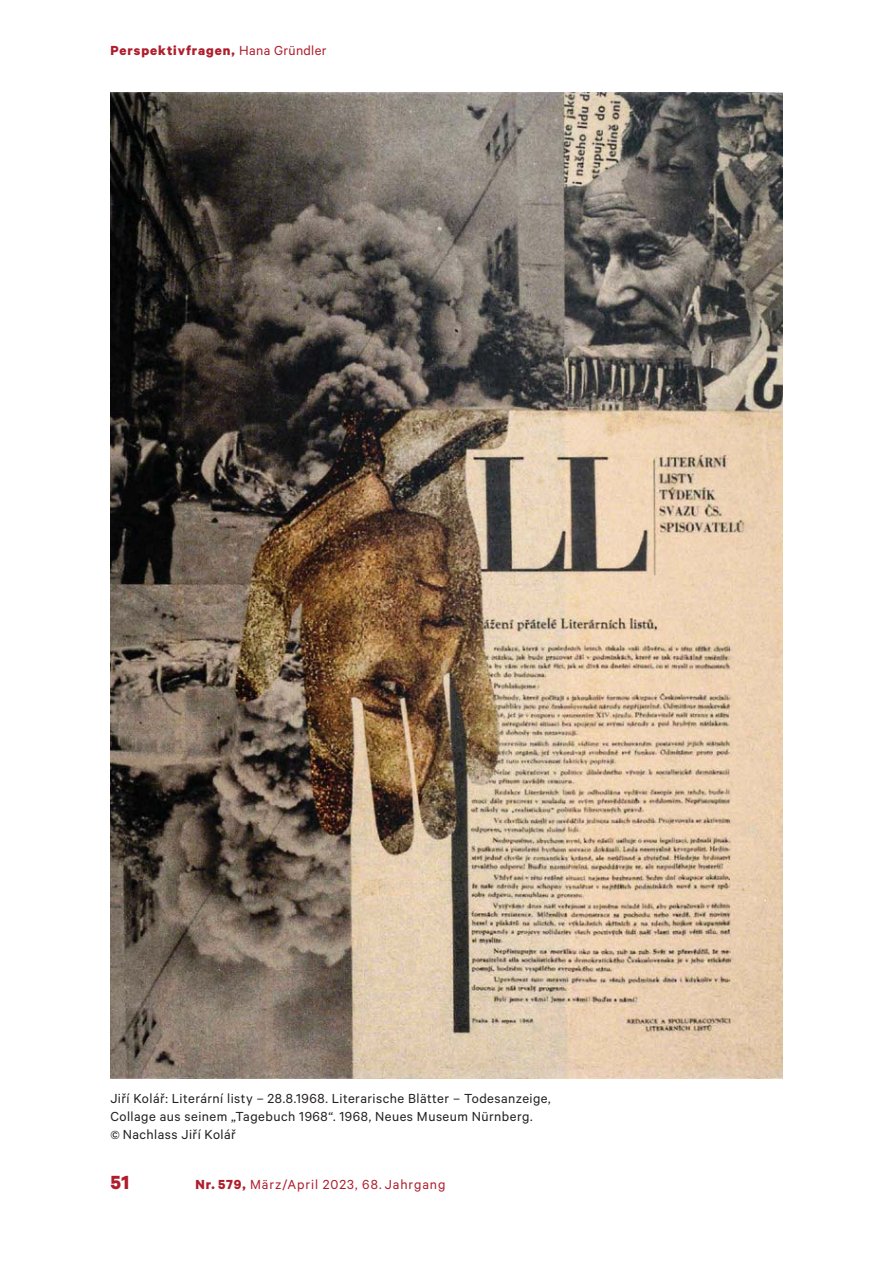
<style>
.page{position:relative;width:893px;height:1263px;background:#fff}
.page>*{position:absolute;margin:0;border:0;box-sizing:border-box;transform-origin:0 0}
.t1{font:700 21.45px "Calibre";color:#af1e2c}
.t2{font:14.85px/18.5px "Calibre";letter-spacing:.03em;color:#231f20}
.t3{font:14.85px "Calibre";letter-spacing:.06em;color:#af1e2c}
.t4{font:700 14.85px "Calibre";letter-spacing:.065em;color:#af1e2c}
.s1{font-weight:400}
.s2{font-size:13.2px}
.s3{font-weight:700}
</style>
<div class="page">
<img style="left:110px;top:92px;width:672px;height:986px">
<p class="t4" style="left:110px;top:42px;width:218px">Perspektivfragen, <span class="s1">Hana Gründler</span></p>
<p class="t2" style="left:110px;top:1090px;width:442px">Jiří Kolář: Literární listy – 28.8.1968. Literarische Blätter – Todesanzeige,<br>Collage aus seinem „Tagebuch 1968“. 1968, Neues Museum Nürnberg.<br><span class="s2">©</span> Nachlass Jiří Kolář</p>
<h1 class="t1" style="left:110px;top:1169px;width:20px">51</h1>
<p class="t3" style="left:195px;top:1179px;width:251px"><span class="s3">Nr. 579,</span> März/April 2023, 68. Jahrgang</p>
</div>
